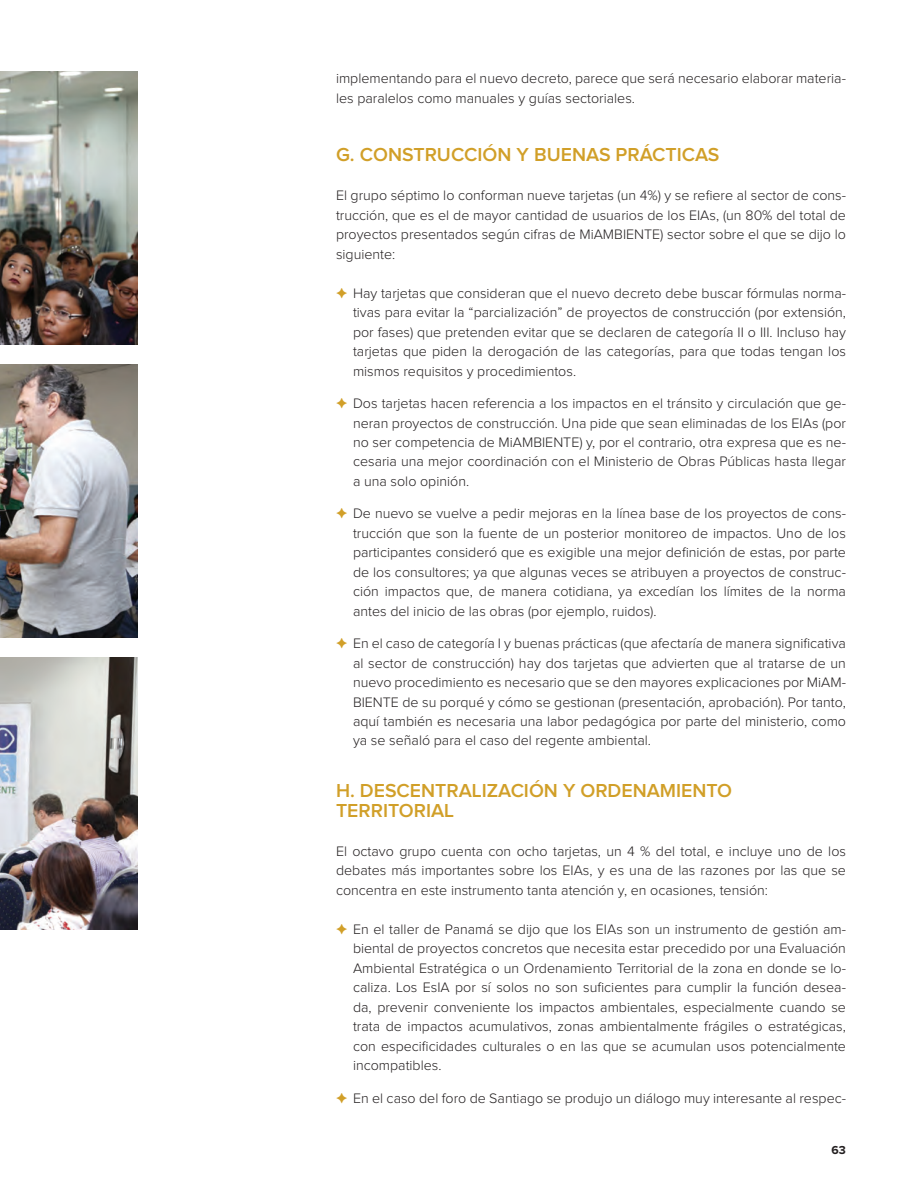
<style>
.page{position:relative;width:918px;height:1188px;background:#fff}
.page>*{position:absolute;margin:0;border:0;box-sizing:border-box;transform-origin:0 0}
.t1{font:600 19.5px/19.5px "Proxima Nova";color:#d19f28}
.t2{font:300 14.25px/19.5px "Proxima Nova";color:#231f20;text-align:justify}
.t3{font:700 12px "Proxima Nova";color:#231f20}
.s1{color:#d19f28}
</style>
<div class="page">
<img style="left:0;top:364px;width:138px;height:274px">
<img style="left:0;top:72px;width:138px;height:273px">
<img style="left:0;top:657px;width:138px;height:273px">
<p class="t2" style="left:336px;top:69px;width:511px">implementando para el nuevo decreto, parece que será necesario elaborar materia&shy;les paralelos como manuales y guías sectoriales.</p>
<p class="t1" style="left:336px;top:146px;width:385px">G. CONSTRUCCIÓN Y BUENAS PRÁCTICAS</p>
<p class="t2" style="left:336px;top:186px;width:512px">El grupo séptimo lo conforman nueve tarjetas (un 4%) y se refiere al sector de cons&shy;trucción, que es el de mayor cantidad de usuarios de los EIAs, (un 80% del total de proyectos presentados según cifras de MiAMBIENTE) sector sobre el que se dijo lo siguiente:</p>
<p class="t2" style="left:353px;top:284px;width:495px;text-indent:-17px"><span class="s1">✦</span> Hay tarjetas que consideran que el nuevo decreto debe buscar fórmulas norma&shy;tivas para evitar la “parcialización” de proyectos de construcción (por extensión, por fases) que pretenden evitar que se declaren de categoría II o III. Incluso hay tarjetas que piden la derogación de las categorías, para que todas tengan los mismos requisitos y procedimientos.</p>
<p class="t2" style="left:353px;top:394px;width:495px;text-indent:-17px"><span class="s1">✦</span> Dos tarjetas hacen referencia a los impactos en el tránsito y circulación que ge&shy;neran proyectos de construcción. Una pide que sean eliminadas de los EIAs (por no ser competencia de MiAMBIENTE) y, por el contrario, otra expresa que es ne&shy;cesaria una mejor coordinación con el Ministerio de Obras Públicas hasta llegar a una solo opinión.</p>
<p class="t2" style="left:353px;top:504px;width:495px;text-indent:-17px"><span class="s1">✦</span> De nuevo se vuelve a pedir mejoras en la línea base de los proyectos de cons&shy;trucción que son la fuente de un posterior monitoreo de impactos. Uno de los participantes consideró que es exigible una mejor definición de estas, por parte de los consultores; ya que algunas veces se atribuyen a proyectos de construc&shy;ción impactos que, de manera cotidiana, ya excedían los límites de la norma antes del inicio de las obras (por ejemplo, ruidos).</p>
<p class="t2" style="left:353px;top:634px;width:495px;text-indent:-17px"><span class="s1">✦</span> En el caso de categoría I y buenas prácticas (que afectaría de manera significativa al sector de construcción) hay dos tarjetas que advierten que al tratarse de un nuevo procedimiento es necesario que se den mayores explicaciones por MiAM-BIENTE de su porqué y cómo se gestionan (presentación, aprobación). Por tanto, aquí también es necesaria una labor pedagógica por parte del ministerio, como ya se señaló para el caso del regente ambiental.</p>
<p class="t1" style="left:336px;top:782px;width:398px">H. DESCENTRALIZACIÓN Y ORDENAMIENTO<br>TERRITORIAL</p>
<p class="t2" style="left:336px;top:842px;width:512px">El octavo grupo cuenta con ocho tarjetas, un 4 % del total, e incluye uno de los debates más importantes sobre los EIAs, y es una de las razones por las que se concentra en este instrumento tanta atención y, en ocasiones, tensión:</p>
<p class="t2" style="left:353px;top:920px;width:495px;text-indent:-17px"><span class="s1">✦</span> En el taller de Panamá se dijo que los EIAs son un instrumento de gestión am&shy;biental de proyectos concretos que necesita estar precedido por una Evaluación Ambiental Estratégica o un Ordenamiento Territorial de la zona en donde se lo&shy;caliza. Los EsIA por sí solos no son suficientes para cumplir la función desea&shy;da, prevenir conveniente los impactos ambientales, especialmente cuando se trata de impactos acumulativos, zonas ambientalmente frágiles o estratégicas, con especificidades culturales o en las que se acumulan usos potencialmente incompatibles.</p>
<p class="t2" style="left:336px;top:1089px;width:512px"><span class="s1">✦</span> En el caso del foro de Santiago se produjo un diálogo muy interesante al respec-</p>
<p class="t3" style="left:832px;top:1144px;width:16px">63</p>
</div>
